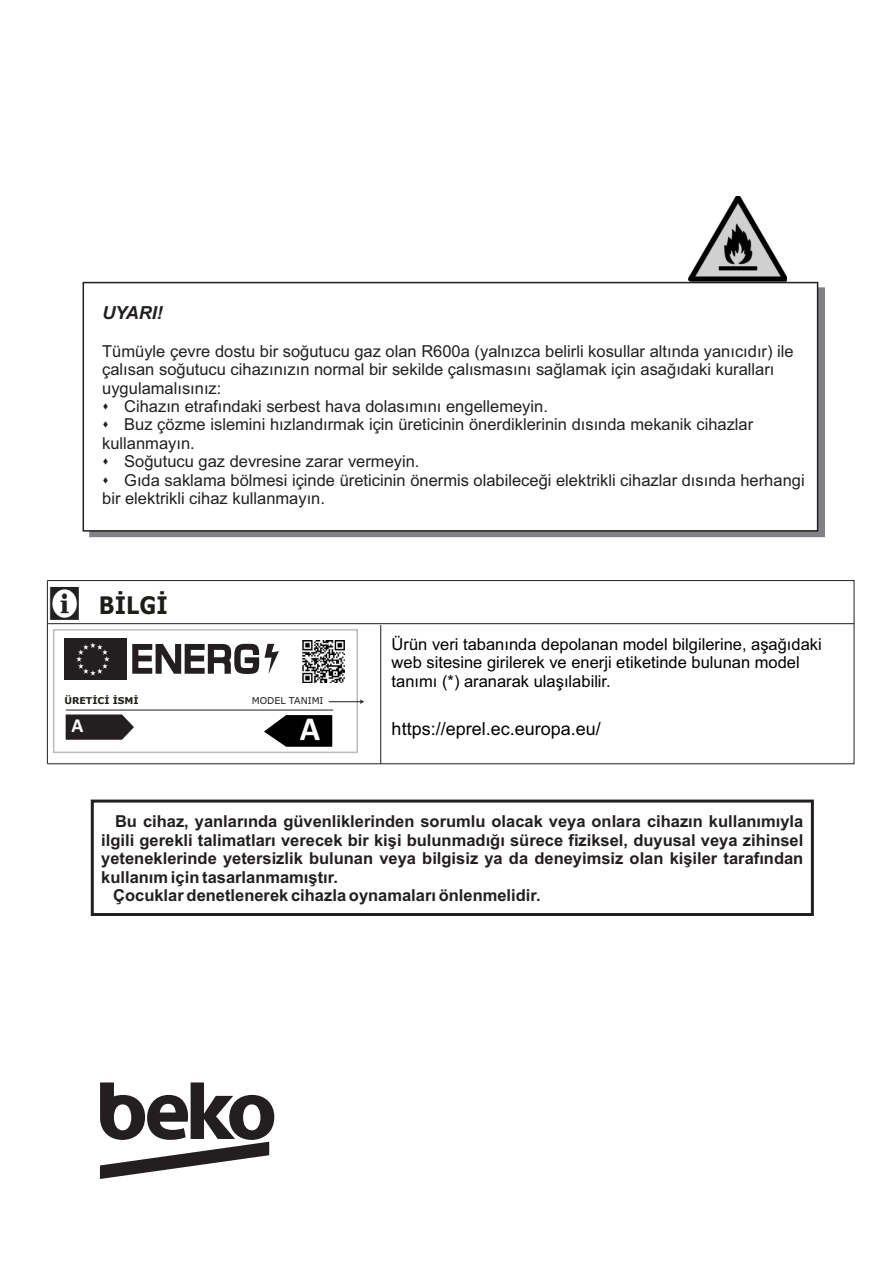
<style>
.page{position:relative;width:893px;height:1263px;background:#fff}
.page>*{position:absolute;margin:0;border:0;box-sizing:border-box;transform-origin:0 0}
.t1{font:700 33.6px "Calibri";color:#fff}
.t2{font:700 24.3px "Verdana";color:#1d1d1a;scale:.86 1}
.t3{font:700 19.8px "Calibri";color:#fff}
.t4{font:18px "Arial";color:#000}
.t5{font:italic 700 18px "Arial";color:#231f20}
.t6{font:16.5px/18.5px "Arial";color:#231f20}
.t7{font:700 16.5px "Arial";color:#231f20}
.t8{font:16.5px/18.5px "Arial";color:#000}
.t9{font:700 9.45px "Verdana";color:#1d1d1a}
.t10{font:9.45px "Verdana";color:#1d1d1a}
.s1{font-family:"ZIWARNUN";font-weight:400;font-size:48.45px;color:#221f1f}
</style>
<div class="page">
<svg style="left:89px;top:287px;width:736px;height:251px;background:#8d8f91"></svg>
<svg style="left:82px;top:281px;width:737px;height:251px"></svg>
<div style="left:91px;top:799px;width:723px;height:117px;border:3px solid #231f20"></div>
<svg style="left:100px;top:1082px;width:174px;height:97px"></svg>
<div style="left:47px;top:580px;width:807px;height:184px;border:1px solid #231f20"></div>
<hr style="left:47px;top:581px;width:1px;height:183px;background:#231f20">
<hr style="left:47px;top:623px;width:807px;height:1px;background:#231f20">
<div style="left:53px;top:629px;width:305px;height:124px;background:#fff;border:2px solid #bcbcba"></div>
<svg style="left:66px;top:714px;width:68px;height:26px;background:#3c3839"></svg>
<hr style="left:329px;top:701px;width:32px;height:1px;background:#1c1c1a">
<svg style="left:360px;top:699px;width:4px;height:5px"></svg>
<svg style="left:264px;top:715px;width:68px;height:32px"></svg>
<div style="left:64px;top:638px;width:62px;height:42px;background:#231f20"></div>
<svg style="left:132px;top:644px;width:127px;height:30px"></svg>
<svg style="left:265px;top:644px;width:14px;height:30px"></svg>
<img style="left:303px;top:641px;width:41px;height:41px">
<svg style="left:76px;top:642px;width:34px;height:34px"></svg>
<hr style="left:380px;top:625px;width:1px;height:139px;background:#1c1c1a">
<hr style="left:66px;top:710px;width:267px;height:1px;background:#231f20">
<img style="left:688px;top:196px;width:99px;height:86px">
<p class="t5" style="left:102px;top:306px;width:62px">UYARI!</p>
<p class="t6" style="left:102px;top:343px;width:693px">Tümüyle çevre dostu bir soğutucu gaz olan R600a (yalnızca belirli kosullar altında yanıcıdır) ile çalısan soğutucu cihazınızın normal bir sekilde çalısmasını sağlamak için asağıdaki kuralları uygulamalısınız:</p>
<p class="t6" style="left:102px;top:398px;width:447px">▲ Cihazın etrafındaki serbest hava dolasımını engellemeyin.</p>
<p class="t6" style="left:102px;top:417px;width:653px">▲ Buz çözme islemini hızlandırmak için üreticinin önerdiklerinin dısında mekanik cihazlar kullanmayın.</p>
<p class="t6" style="left:102px;top:454px;width:319px">▲ Soğutucu gaz devresine zarar vermeyin.</p>
<p class="t6" style="left:102px;top:472px;width:704px">▲ Gıda saklama bölmesi içinde üreticinin önermis olabileceği elektrikli cihazlar dısında herhangi bir elektrikli cihaz kullanmayın.</p>
<h2 class="t2" style="left:48px;top:596px;width:141px"><span class="s1">C</span> BİLGİ</h2>
<p class="t9" style="left:64px;top:697px;width:76px">ÜRETİCİ İSMİ</p>
<p class="t10" style="left:252px;top:697px;width:73px">MODEL TANIMI</p>
<p class="t3" style="left:71px;top:717px;width:13px">A</p>
<h1 class="t1" style="left:300px;top:715px;width:22px">A</h1>
<p class="t8" style="left:392px;top:636px;width:432px">Ürün veri tabanında depolanan model bilgilerine, aşağıdaki web sitesine girilerek ve enerji etiketinde bulunan model tanımı (*) aranarak ulaşılabilir.</p>
<p class="t4" style="left:392px;top:721px;width:211px">https://eprel.ec.europa.eu/</p>
<p class="t7" style="left:115px;top:815px;width:690px">Bu cihaz, yanlarında güvenliklerinden sorumlu olacak veya onlara cihazın kullanımıyla</p>
<p class="t7" style="left:101px;top:834px;width:704px">ilgili gerekli talimatları verecek bir kişi bulunmadığı sürece fiziksel, duyusal veya zihinsel</p>
<p class="t7" style="left:101px;top:852px;width:703px">yeteneklerinde yetersizlik bulunan veya bilgisiz ya da deneyimsiz olan kişiler tarafından</p>
<p class="t7" style="left:101px;top:870px;width:238px">kullanım için tasarlanmamıştır.</p>
<p class="t7" style="left:113px;top:889px;width:429px">Çocuklar denetlenerek cihazla oynamaları önlenmelidir.</p>
</div>
